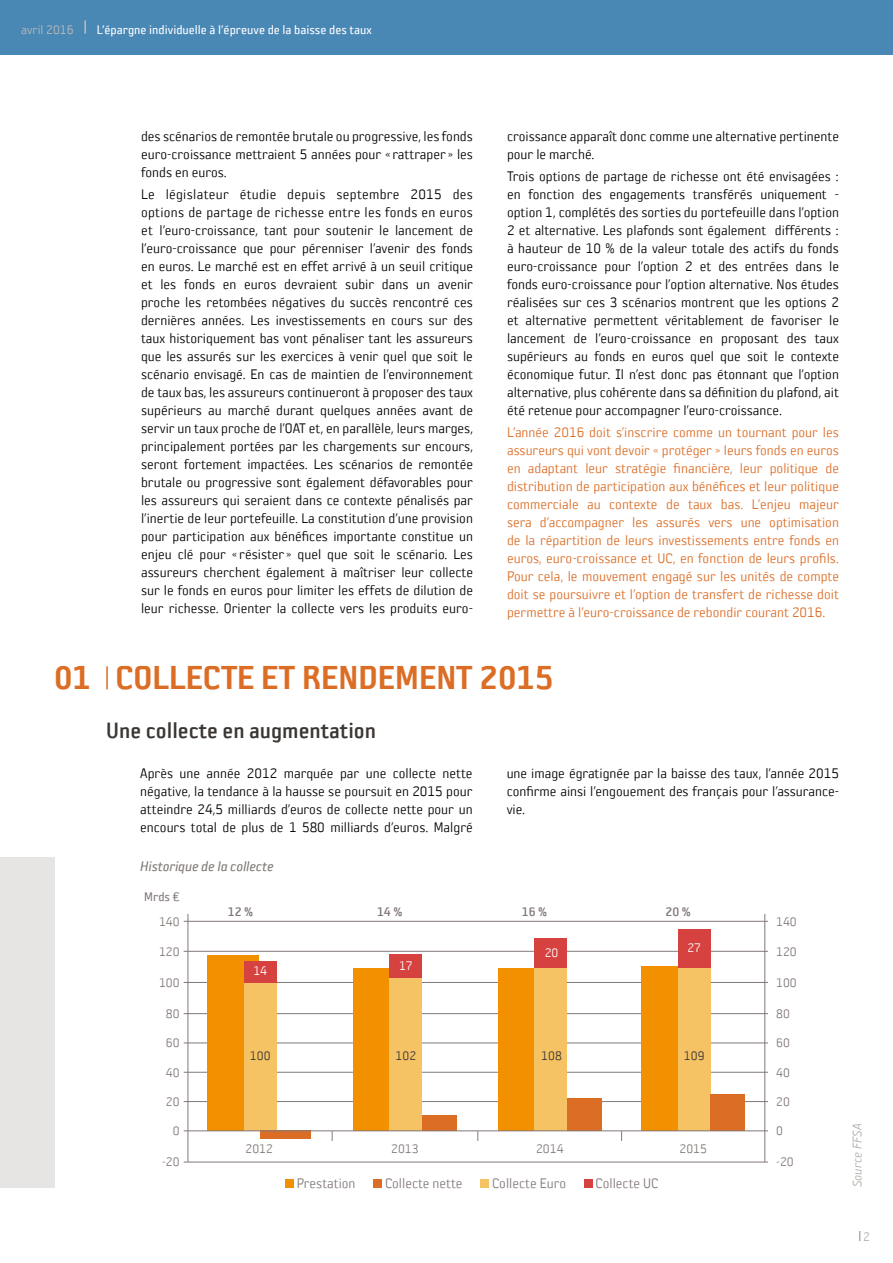
<style>
.page{position:relative;width:893px;height:1263px;background:#fff}
.page>*{position:absolute;margin:0;border:0;box-sizing:border-box;transform-origin:0 0}
.titre_chapitre{font:36px "Sophisto D Gauge";color:#dc6d25}
.chiffre_chapitre{font:36px "Sophisto D Gauge";color:#dc6d25}
.titre_introduction{font:24px "Sophisto C Gauge";color:#3b3633}
.Txt{font:15px/18px "Sophisto A Gauge";color:#000;text-align:justify}
.Txt-2{font:15px/18px "Sophisto A Gauge";color:#dc6d25;text-align:justify}
.Txt-3{font:15px "Sophisto A Gauge";color:#817977}
.Titre_schema_argent{font:italic 15px "Sophisto B Gauge";letter-spacing:-.01em;color:#817977}
.Txt-4{font:13.5px "Sophisto A Gauge";color:#817977}
.TXT_PIED_DE_PAGE{font:13.5px "Sophisto B Gauge";color:#fff}
.Txt-5{font:13.5px "Sophisto C Gauge";color:#817977}
.Txt-6{font:13.5px "Sophisto A Gauge";color:#3b3633}
.légende{font:italic 13.5px "Sophisto A Gauge";color:#b0ada7}
.TXT_PIED_DE_PAGE-2{font:13.5px "Sophisto A Gauge";color:#bfbcb8}
.Txt-7{font:13.5px "Sophisto A Gauge";color:#fff}
.Txt-8{font:13.5px "Sophisto B Gauge";color:#817977}
.chiffre_chapitre-2{font:13.5px "Sophisto A Gauge";color:#b0ada7}
</style>
<div class="page">
<div style="left:0;top:0;width:893px;height:54px;background:#4987b5"></div>
<svg style="left:84px;top:20px;width:2px;height:14px"></svg>
<hr style="left:106px;top:666px;width:2px;height:23px;background:#dc6d25">
<div style="left:0;top:858px;width:54px;height:330px;background:#e6e5e3"></div>
<hr style="left:184px;top:1162px;width:584px;height:1px;background:#817977">
<hr style="left:184px;top:1101px;width:584px;height:1px;background:#817977">
<hr style="left:184px;top:1072px;width:584px;height:1px;background:#817977">
<hr style="left:184px;top:1042px;width:584px;height:1px;background:#817977">
<hr style="left:184px;top:1013px;width:584px;height:1px;background:#817977">
<hr style="left:184px;top:982px;width:584px;height:1px;background:#817977">
<hr style="left:184px;top:951px;width:584px;height:1px;background:#817977">
<hr style="left:184px;top:921px;width:584px;height:1px;background:#817977">
<hr style="left:188px;top:914px;width:1px;height:248px;background:#817977">
<hr style="left:764px;top:914px;width:1px;height:248px;background:#817977">
<div style="left:207px;top:955px;width:52px;height:175px;background:#f39000"></div>
<div style="left:353px;top:968px;width:52px;height:162px;background:#f39000"></div>
<div style="left:498px;top:968px;width:52px;height:162px;background:#f39000"></div>
<div style="left:641px;top:966px;width:52px;height:164px;background:#f39000"></div>
<div style="left:244px;top:983px;width:32px;height:147px;background:#f5c364"></div>
<div style="left:390px;top:977px;width:32px;height:153px;background:#f5c364"></div>
<div style="left:535px;top:968px;width:32px;height:162px;background:#f5c364"></div>
<div style="left:678px;top:968px;width:32px;height:162px;background:#f5c364"></div>
<div style="left:244px;top:962px;width:32px;height:21px;background:#d6423f"></div>
<div style="left:390px;top:954px;width:32px;height:23px;background:#d6423f"></div>
<div style="left:535px;top:938px;width:32px;height:30px;background:#d6423f"></div>
<div style="left:678px;top:929px;width:32px;height:39px;background:#d6423f"></div>
<div style="left:260px;top:1130px;width:51px;height:9px;background:#dc6d25"></div>
<div style="left:422px;top:1115px;width:35px;height:15px;background:#dc6d25"></div>
<div style="left:567px;top:1098px;width:35px;height:32px;background:#dc6d25"></div>
<div style="left:710px;top:1094px;width:35px;height:36px;background:#dc6d25"></div>
<div style="left:285px;top:1179px;width:9px;height:9px;background:#f39000"></div>
<div style="left:374px;top:1179px;width:8px;height:9px;background:#dc6d25"></div>
<div style="left:481px;top:1179px;width:8px;height:9px;background:#f5c364"></div>
<div style="left:584px;top:1179px;width:9px;height:9px;background:#d6423f"></div>
<hr style="left:184px;top:1130px;width:584px;height:1px;background:#817977">
<p class="TXT_PIED_DE_PAGE-2" style="left:21px;top:22px;width:54px">avril 2016</p>
<p class="TXT_PIED_DE_PAGE" style="left:97px;top:22px;width:277px">L’épargne individuelle à l’épreuve de la baisse des taux</p>
<p class="chiffre_chapitre" style="left:54px;top:657px;width:39px">01</p>
<p class="Txt" style="left:141px;top:127px;width:333px">des scénarios de remontée brutale ou progressive, les fonds euro-croissance mettraient 5 années pour «rattraper» les fonds en euros.</p>
<p class="Txt" style="left:141px;top:185px;width:333px">Le législateur étudie depuis septembre 2015 des options de partage de richesse entre les fonds en euros et l’euro-croissance, tant pour soutenir le lancement de l’euro-croissance que pour pérenniser l’avenir des fonds en euros. Le marché est en effet arrivé à un seuil critique et les fonds en euros devraient subir dans un avenir proche les retombées négatives du succès rencontré ces dernières années. Les investissements en cours sur des taux historiquement bas vont pénaliser tant les assureurs que les assurés sur les exercices à venir quel que soit le scénario envisagé. En cas de maintien de l’environnement de taux bas, les assureurs continueront à proposer des taux supérieurs au marché durant quelques années avant de servir un taux proche de l’OAT et, en parallèle, leurs marges, principalement portées par les chargements sur encours, seront fortement impactées. Les scénarios de remontée brutale ou progressive sont également défavorables pour les assureurs qui seraient dans ce contexte pénalisés par l’inertie de leur portefeuille. La constitution d’une provision pour participation aux bénéfices importante constitue un enjeu clé pour «résister» quel que soit le scénario. Les assureurs cherchent également à maîtriser leur collecte sur le fonds en euros pour limiter les effets de dilution de leur richesse. Orienter la collecte vers les produits euro-</p>
<p class="Txt" style="left:507px;top:127px;width:333px">croissance apparaît donc comme une alternative pertinente pour le marché.</p>
<p class="Txt" style="left:507px;top:167px;width:333px">Trois options de partage de richesse ont été envisagées : en fonction des engagements transférés uniquement - option 1, complétés des sorties du portefeuille dans l’option 2 et alternative. Les plafonds sont également différents : à hauteur de 10 % de la valeur totale des actifs du fonds euro-croissance pour l’option 2 et des entrées dans le fonds euro-croissance pour l’option alternative. Nos études réalisées sur ces 3 scénarios montrent que les options 2 et alternative permettent véritablement de favoriser le lancement de l’euro-croissance en proposant des taux supérieurs au fonds en euros quel que soit le contexte économique futur. Il n’est donc pas étonnant que l’option alternative, plus cohérente dans sa définition du plafond, ait été retenue pour accompagner l’euro-croissance.</p>
<p class="Txt-2" style="left:507px;top:423px;width:333px">L’année 2016 doit s’inscrire comme un tournant pour les assureurs qui vont devoir « protéger » leurs fonds en euros en adaptant leur stratégie financière, leur politique de distribution de participation aux bénéfices et leur politique commerciale au contexte de taux bas. L’enjeu majeur sera d’accompagner les assurés vers une optimisation de la répartition de leurs investissements entre fonds en euros, euro-croissance et UC, en fonction de leurs profils.<br>Pour cela, le mouvement engagé sur les unités de compte doit se poursuivre et l’option de transfert de richesse doit permettre à l’euro-croissance de rebondir courant 2016.</p>
<p class="titre_chapitre" style="left:116px;top:657px;width:439px">COLLECTE ET RENDEMENT 2015</p>
<p class="titre_introduction" style="left:106px;top:716px;width:271px">Une collecte en augmentation</p>
<p class="Txt" style="left:140px;top:764px;width:334px">Après une année 2012 marquée par une collecte nette négative, la tendance à la hausse se poursuit en 2015 pour atteindre 24,5 milliards d’euros de collecte nette pour un encours total de plus de 1 580 milliards d’euros. Malgré</p>
<p class="Txt" style="left:507px;top:764px;width:334px">une image égratignée par la baisse des taux, l’année 2015 confirme ainsi l’engouement des français pour l’assurance&shy;vie.</p>
<p class="Titre_schema_argent" style="left:140px;top:858px;width:135px">Historique de la collecte</p>
<p class="Txt-8" style="left:144px;top:889px;width:37px">Mrds €</p>
<p class="Txt-4" style="left:159px;top:914px;width:22px">140</p>
<p class="Txt-5" style="left:228px;top:904px;width:27px">12 %</p>
<p class="Txt-5" style="left:377px;top:904px;width:27px">14 %</p>
<p class="Txt-5" style="left:522px;top:904px;width:27px">16 %</p>
<p class="Txt-5" style="left:665px;top:904px;width:27px">20 %</p>
<p class="Txt-4" style="left:776px;top:914px;width:22px">140</p>
<p class="Txt-7" style="left:687px;top:940px;width:15px">27</p>
<p class="Txt-4" style="left:159px;top:944px;width:22px">120</p>
<p class="Txt-4" style="left:776px;top:944px;width:22px">120</p>
<p class="Txt-7" style="left:545px;top:945px;width:15px">20</p>
<p class="Txt-7" style="left:253px;top:964px;width:15px">14</p>
<p class="Txt-7" style="left:399px;top:958px;width:15px">17</p>
<p class="Txt-4" style="left:159px;top:975px;width:22px">100</p>
<p class="Txt-4" style="left:776px;top:975px;width:22px">100</p>
<p class="Txt-4" style="left:166px;top:1006px;width:15px">80</p>
<p class="Txt-4" style="left:776px;top:1006px;width:15px">80</p>
<p class="Txt-4" style="left:166px;top:1035px;width:15px">60</p>
<p class="Txt-4" style="left:776px;top:1035px;width:15px">60</p>
<p class="Txt-6" style="left:250px;top:1048px;width:22px">100</p>
<p class="Txt-6" style="left:396px;top:1048px;width:22px">102</p>
<p class="Txt-6" style="left:541px;top:1048px;width:22px">108</p>
<p class="Txt-6" style="left:684px;top:1048px;width:22px">109</p>
<p class="Txt-4" style="left:166px;top:1065px;width:15px">40</p>
<p class="Txt-4" style="left:776px;top:1065px;width:15px">40</p>
<p class="Txt-4" style="left:166px;top:1094px;width:15px">20</p>
<p class="Txt-4" style="left:776px;top:1094px;width:15px">20</p>
<p class="Txt-4" style="left:173px;top:1123px;width:8px">0</p>
<p class="Txt-4" style="left:776px;top:1123px;width:8px">0</p>
<p class="Txt-4" style="left:246px;top:1141px;width:29px">2012</p>
<p class="Txt-4" style="left:391px;top:1141px;width:29px">2013</p>
<p class="Txt-4" style="left:536px;top:1141px;width:29px">2014</p>
<p class="Txt-4" style="left:680px;top:1141px;width:29px">2015</p>
<p class="Txt-4" style="left:162px;top:1154px;width:19px">-20</p>
<p class="Txt-4" style="left:776px;top:1154px;width:19px">-20</p>
<p class="Txt-3" style="left:297px;top:1175px;width:60px">Prestation</p>
<p class="Txt-3" style="left:385px;top:1175px;width:79px">Collecte nette</p>
<p class="Txt-3" style="left:492px;top:1175px;width:75px">Collecte Euro</p>
<p class="Txt-3" style="left:596px;top:1175px;width:64px">Collecte UC</p>
<p class="légende" style="left:850px;top:1187px;width:66px;rotate:-90deg">Source FFSA</p>
<p class="chiffre_chapitre-2" style="left:863px;top:1229px;width:8px">2</p>
</div>
